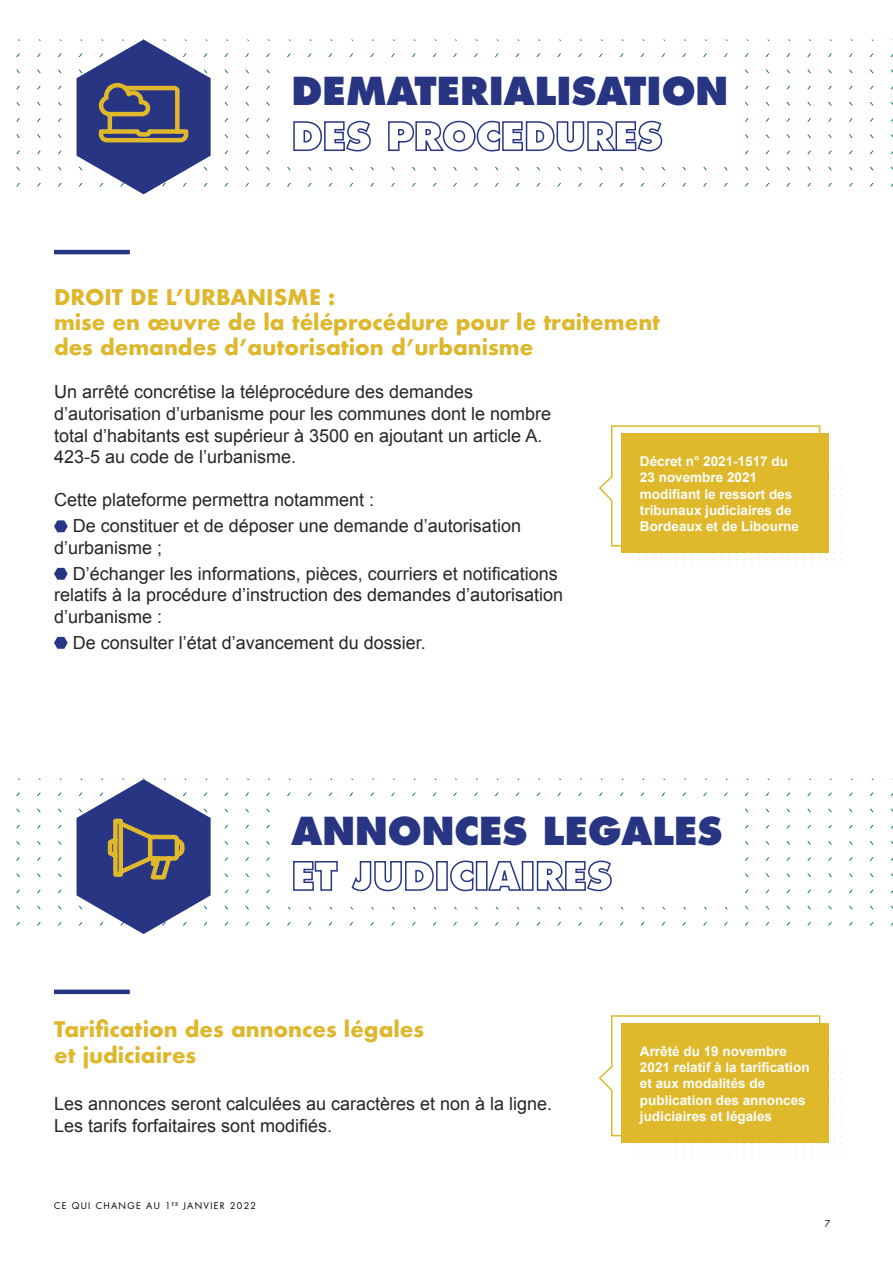
<style>
.page{position:relative;width:893px;height:1263px;background:#fff}
.page>*{position:absolute;margin:0;border:0;box-sizing:border-box;transform-origin:0 0}
.t1{font:800 37.5px/45px "Futura Std";color:#283583}
.t2{font:700 21px/25.2px "Futura";color:#deb72c}
.t3{font:18px/21.6px "Arial";color:#2a2522}
.t4{font:700 13.5px/16.2px "Arial";color:#fff}
.t5{font:9px "Futura Std";letter-spacing:.14em;color:#000}
</style>
<div class="page">
<div style="left:621px;top:433px;width:208px;height:119px;background:#dfb82b"></div>
<div style="left:621px;top:1023px;width:208px;height:119px;background:#dfb82b"></div>
<svg style="left:826px;top:460px;width:9px;height:106px"></svg>
<svg style="left:841px;top:460px;width:2px;height:106px"></svg>
<svg style="left:598px;top:425px;width:223px;height:141px"></svg>
<svg style="left:826px;top:1050px;width:9px;height:105px"></svg>
<svg style="left:841px;top:1050px;width:2px;height:105px"></svg>
<svg style="left:598px;top:1015px;width:223px;height:140px"></svg>
<svg style="left:54px;top:520px;width:14px;height:12px"></svg>
<svg style="left:54px;top:568px;width:14px;height:12px"></svg>
<svg style="left:54px;top:637px;width:14px;height:12px"></svg>
<hr style="left:54px;top:250px;width:76px;height:4px;background:#283583">
<div style="left:54px;top:989px;width:76px;height:5px;background:#283583"></div>
<svg style="left:77px;top:40px;width:134px;height:154px"></svg>
<svg style="left:77px;top:778px;width:134px;height:156px"></svg>
<h1 class="t1" style="left:292px;top:69px;width:438px">DEMATERIALISATION<br>DES PROCEDURES</h1>
<p class="t2" style="left:54px;top:284px;width:608px">DROIT DE L’URBANISME :<br>mise en œuvre de la téléprocédure pour le traitement des demandes d’autorisation d’urbanisme</p>
<p class="t3" style="left:54px;top:381px;width:499px">Un arrêté concrétise la téléprocédure des demandes d’autorisation d’urbanisme pour les communes dont le nombre total d’habitants est supérieur à 3500 en ajoutant un article A.<br>423-5 au code de l’urbanisme.</p>
<p class="t3" style="left:73px;top:487px;width:450px;line-height:25.8px;text-indent:-19px">Cette plateforme permettra notamment :<br>De constituer et de déposer une demande d’autorisation</p>
<p class="t3" style="left:73px;top:535px;width:487px;line-height:25.8px;text-indent:-19px">d’urbanisme ;<br>D’échanger les informations, pièces, courriers et notifications</p>
<p class="t3" style="left:54px;top:584px;width:511px">relatifs à la procédure d’instruction des demandes d’autorisation d’urbanisme :</p>
<p class="t3" style="left:73px;top:632px;width:355px">De consulter l’état d’avancement du dossier.</p>
<p class="t4" style="left:640px;top:454px;width:161px">Décret n° 2021-1517 du<br>23 novembre 2021 modifiant le ressort des tribunaux judiciaires de<br>Bordeaux et de Libourne</p>
<h1 class="t1" style="left:292px;top:808px;width:432px">ANNONCES LEGALES<br>ET JUDICIAIRES</h1>
<p class="t2" style="left:54px;top:1017px;width:372px">Tarification des annonces légales et judiciaires</p>
<p class="t3" style="left:54px;top:1093px;width:500px">Les annonces seront calculées au caractères et non à la ligne.<br>Les tarifs forfaitaires sont modifiés.</p>
<p class="t5" style="left:54px;top:1200px;width:203px">CE QUI CHANGE AU 1<sup>ER</sup> JANVIER 2022</p>
<p class="t4" style="left:640px;top:1043px;width:171px">Arrêté du 19 novembre<br>2021 relatif à la tarification et aux modalités de publication des annonces judiciaires et légales</p>
<p class="t5" style="left:825px;top:1218px;width:7px">7</p>
</div>
